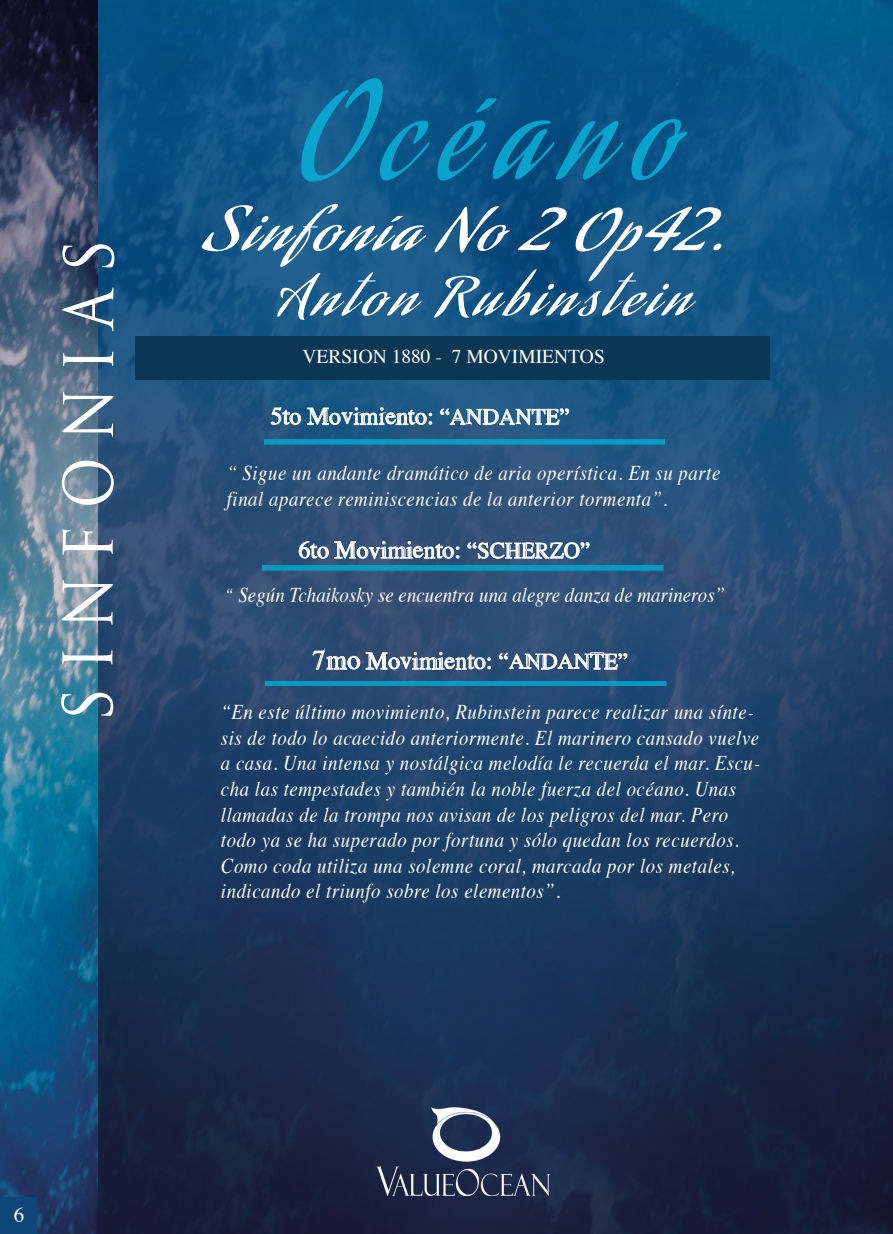
<style>
.page{position:relative;width:893px;height:1234px;background:#fff}
.page>*{position:absolute;margin:0;border:0;box-sizing:border-box;transform-origin:0 0}
.t1{font:130.2px "Aguafina Script";letter-spacing:.165em;color:#09add3}
.t2{font:78px "Trajan Pro";color:#fff;scale:.81 1}
.t3{font:55.5px "Aguafina Script";letter-spacing:.055em;color:#fff;scale:1.32 1}
.t4{font:51px "Aguafina Script";letter-spacing:.09em;color:#fff;scale:1.28 1}
.t5{font:24px "Times";color:#fff}
.t6{font:italic 21px/25.5px "Times";letter-spacing:.03em;color:#fff;scale:.9 1}
.t7{font:italic 21px "Times";letter-spacing:.005em;color:#fff;scale:.9 1}
.t8{font:21px "Times";color:#fff}
.t9{font:19.5px "Times";color:#fff}
.s1{font-size:58.5px}
.s2{font-size:22.5px}
.s3{font-size:19.5px}
.s4{font-size:27px}
</style>
<div class="page">
<img style="left:0;top:0;width:892px;height:1233px">
<div style="left:0;top:1197px;width:36px;height:36px;background:#0e4677"></div>
<svg style="left:299px;top:541px;width:160px;height:19px"></svg>
<svg style="left:467px;top:542px;width:123px;height:16px"></svg>
<svg style="left:313px;top:648px;width:47px;height:21px"></svg>
<svg style="left:366px;top:651px;width:125px;height:19px"></svg>
<svg style="left:499px;top:652px;width:128px;height:17px"></svg>
<div style="left:264px;top:439px;width:400px;height:5px;background:#079bc3"></div>
<div style="left:266px;top:681px;width:400px;height:4px;border:1px solid #00add4"></div>
<div style="left:262px;top:565px;width:401px;height:5px;background:#099ac1"></div>
<div style="left:135px;top:336px;width:635px;height:43px;background:#0b3754"></div>
<svg style="left:271px;top:407px;width:30px;height:18px"></svg>
<svg style="left:307px;top:407px;width:125px;height:18px"></svg>
<svg style="left:440px;top:408px;width:129px;height:17px"></svg>
<img style="left:376px;top:1105px;width:173px;height:90px">
<h2 class="t2" style="left:35px;top:720px;width:596px;rotate:-90deg">s ni f o n ai s</h2>
<h1 class="t1" style="left:301px;top:56px;width:375px">Océano</h1>
<h3 class="t3" style="left:204px;top:198px;width:397px"><span class="s1">S</span>infonía No 2 Op42<span class="s1">.</span></h3>
<h3 class="t4" style="left:277px;top:267px;width:323px">Anton Rubinstein</h3>
<p class="t9" style="left:302px;top:338px;width:304px">VERSION 1880 - 7 MOVIMIENTOS</p>
<p class="t5" style="left:270px;top:393px;width:300px">5to Movimiento: <span class="s2">“ANDANTE”</span></p>
<p class="t6" style="left:227px;top:459px;width:550px">“ Sigue un andante dramático de aria operística. En su parte final aparece reminiscencias de la anterior tormenta”<span class="s3">.</span></p>
<p class="t5" style="left:298px;top:527px;width:293px">6to Movimiento: <span class="s2">“SCHERZO”</span></p>
<p class="t7" style="left:225px;top:576px;width:557px"><span class="s3">“</span> Según Tchaikosky se encuentra una alegre danza de marineros”</p>
<p class="t5" style="left:313px;top:638px;width:317px"><span class="s4">7mo</span> Movimiento: <span class="s2">“ANDANTE”</span></p>
<p class="t6" style="left:221px;top:698px;width:601px">“En este último movimiento, Rubinstein parece realizar una sínte&shy;sis de todo lo acaecido anteriormente. El marinero cansado vuelve a casa. Una intensa y nostálgica melodía le recuerda el mar. Escu&shy;cha las tempestades y también la noble fuerza del océano. Unas llamadas de la trompa nos avisan de los peligros del mar. Pero todo ya se ha superado por fortuna y sólo quedan los recuerdos.<br>Como coda utiliza una solemne coral, marcada por los metales, indicando el triunfo sobre los elementos”.</p>
<p class="t8" style="left:14px;top:1194px;width:12px">6</p>
</div>
